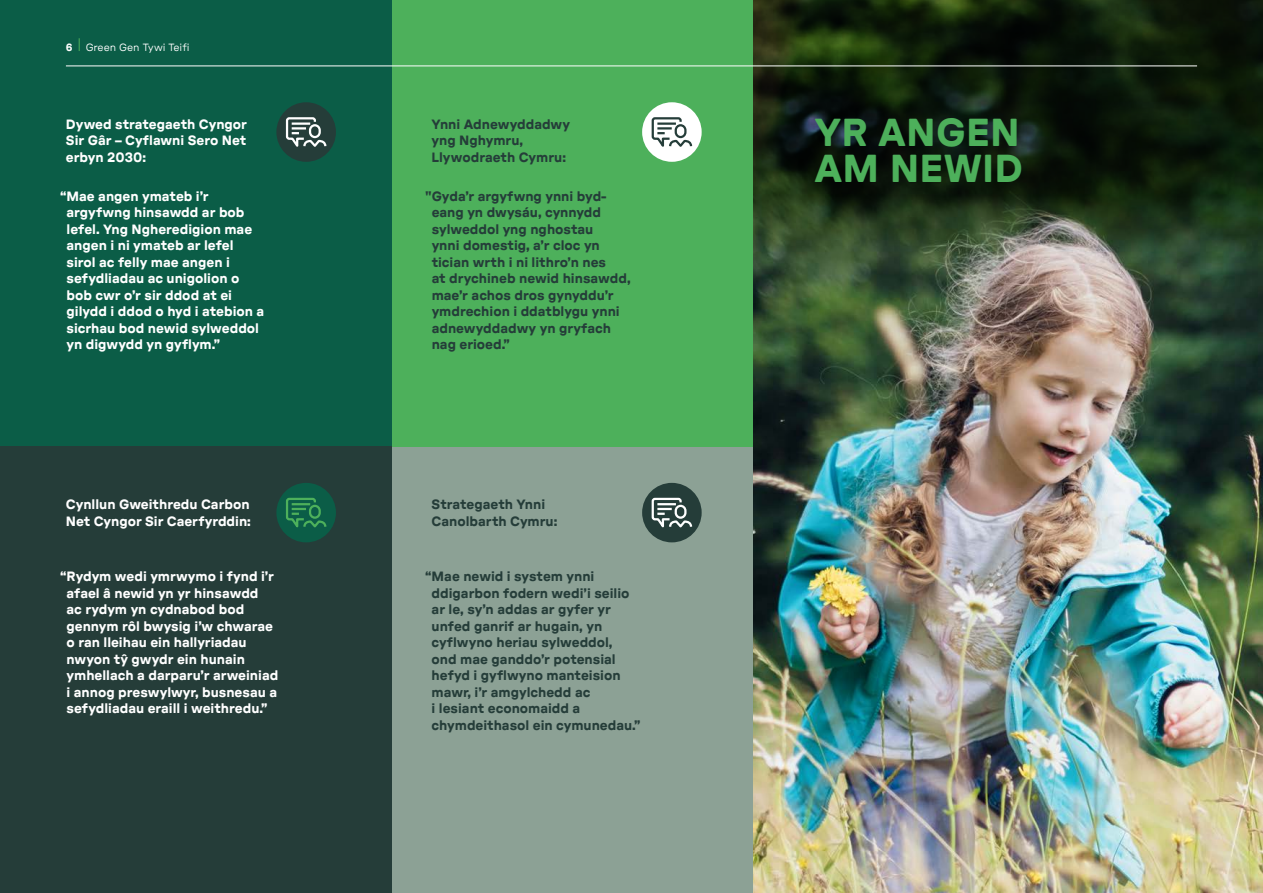
<style>
.page{position:relative;width:1263px;height:893px;background:#fff}
.page>*{position:absolute;margin:0;border:0;box-sizing:border-box;transform-origin:0 0}
.t1{font:700 expanded 39px/36px "GT Pressura";letter-spacing:.005em;color:#4db05b}
.t2{font:700 expanded 13.5px/16.5px "GT Pressura";color:#fff}
.t3{font:700 expanded 13.5px/16.5px "GT Pressura";color:#253d39}
.t4{font:10.5px "GT Pressura Extended Text";letter-spacing:-.005em;color:#fff}
.s1{font-family:"GT Pressura";font-weight:700;font-stretch:expanded}
</style>
<div class="page">
<img style="left:753px;top:452px;width:510px;height:441px">
<img style="left:753px;top:0;width:510px;height:452px">
<div style="left:391px;top:446px;width:362px;height:447px;background:#8ca195"></div>
<div style="left:391px;top:0;width:362px;height:446px;background:#4db05b"></div>
<div style="left:0;top:0;width:391px;height:446px;background:#0b5d47"></div>
<div style="left:0;top:446px;width:391px;height:447px;background:#253d39"></div>
<div style="left:276px;top:102px;width:60px;height:60px;background:#253d39;border-radius:50%"></div>
<svg style="left:285px;top:117px;width:42px;height:30px"></svg>
<div style="left:642px;top:102px;width:60px;height:60px;background:#fff;border-radius:50%"></div>
<svg style="left:650px;top:117px;width:43px;height:36px"></svg>
<div style="left:276px;top:483px;width:60px;height:59px;background:#0b5d47;border-radius:50%"></div>
<svg style="left:286px;top:497px;width:41px;height:31px"></svg>
<div style="left:642px;top:483px;width:60px;height:59px;background:#253d39;border-radius:50%"></div>
<svg style="left:651px;top:497px;width:42px;height:31px"></svg>
<svg style="left:79px;top:38px;width:1px;height:13px"></svg>
<hr style="left:66px;top:66px;width:1131px;height:1px;background:#fff">
<p class="t4" style="left:66px;top:41px;width:125px"><span class="s1">6</span> Green Gen Tywi Teifi</p>
<p class="t2" style="left:66px;top:115px;width:183px;text-align:justify">Dywed strategaeth Cyngor Sir Gâr – Cyflawni Sero Net erbyn 2030:</p>
<p class="t3" style="left:432px;top:115px;width:140px">Ynni Adnewyddadwy yng Nghymru,<br>Llywodraeth Cymru:</p>
<p class="t2" style="left:67px;top:188px;width:199px;text-indent:-6px">“Mae angen ymateb i’r argyfwng hinsawdd ar bob lefel. Yng Ngheredigion mae angen i ni ymateb ar lefel sirol ac felly mae angen i sefydliadau ac unigolion o bob cwr o’r sir ddod at ei gilydd i ddod o hyd i atebion a sicrhau bod newid sylweddol yn digwydd yn gyflym.”</p>
<p class="t3" style="left:432px;top:188px;width:200px;text-indent:-6px">"Gyda’r argyfwng ynni byd&shy;eang yn dwysáu, cynnydd sylweddol yng nghostau<br>ynni domestig, a’r cloc yn tician wrth i ni lithro’n nes<br>at drychineb newid hinsawdd, mae’r achos dros gynyddu’r ymdrechion i ddatblygu ynni adnewyddadwy yn gryfach nag erioed.”</p>
<p class="t2" style="left:66px;top:496px;width:186px">Cynllun Gweithredu Carbon<br>Net Cyngor Sir Caerfyrddin:</p>
<p class="t2" style="left:67px;top:568px;width:213px;text-indent:-6px">“Rydym wedi ymrwymo i fynd i’r afael â newid yn yr hinsawdd<br>ac rydym yn cydnabod bod gennym rôl bwysig i’w chwarae o ran lleihau ein hallyriadau nwyon tŷ gwydr ein hunain ymhellach a darparu’r arweiniad i annog preswylwyr, busnesau a sefydliadau eraill i weithredu.”</p>
<p class="t3" style="left:432px;top:496px;width:127px">Strategaeth Ynni<br>Canolbarth Cymru:</p>
<p class="t3" style="left:432px;top:568px;width:210px;text-indent:-6px">“Mae newid i system ynni ddigarbon fodern wedi’i seilio ar le, sy’n addas ar gyfer yr unfed ganrif ar hugain, yn cyflwyno heriau sylweddol, ond mae ganddo’r potensial hefyd i gyflwyno manteision mawr, i’r amgylchedd ac<br>i lesiant economaidd a chymdeithasol ein cymunedau.”</p>
<h1 class="t1" style="left:814px;top:114px;width:210px">YR ANGEN<br>AM NEWID</h1>
</div>
